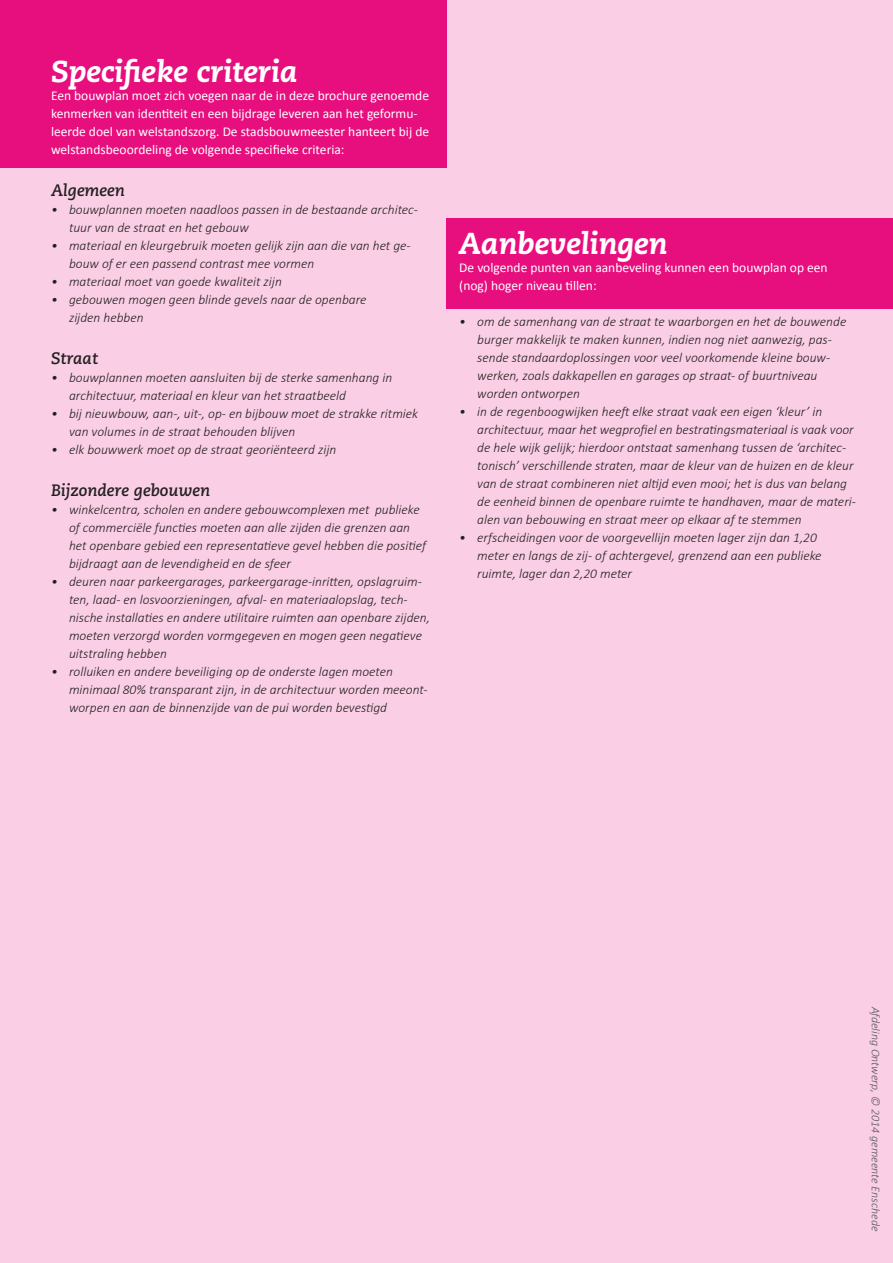
<style>
.page{position:relative;width:893px;height:1263px;background:#facfe5}
.page>*{position:absolute;margin:0;border:0;box-sizing:border-box;transform-origin:0 0}
.t1{font:italic 800 30px "Caecilia LT Std";color:#fff}
.t2{font:italic 700 16.5px "Caecilia LT Std";color:#231f20}
.t3{font:italic 300 13.5px/18px "Calibri";color:#231f20}
.t4{font:13.5px/18px "Calibri";color:#fff}
.t5{font:italic 300 12px "Calibri";color:#57585a}
</style>
<div class="page">
<div style="left:446px;top:219px;width:447px;height:90px;background:#e70f7e"></div>
<div style="left:0;top:0;width:446px;height:168px;background:#e70f7e"></div>
<h1 class="t1" style="left:51px;top:53px;width:248px">Specifieke criteria</h1>
<p class="t4" style="left:51px;top:86px;width:380px">Een bouwplan moet zich voegen naar de in deze brochure genoemde kenmerken van identiteit en een bijdrage leveren aan het geformu&shy;leerde doel van welstandszorg. De stadsbouwmeester hanteert bij de welstandsbeoordeling de volgende specifieke criteria:</p>
<p class="t2" style="left:51px;top:180px;width:75px">Algemeen</p>
<p class="t3" style="left:69px;top:200px;width:350px;text-indent:-18px">• bouwplannen moeten naadloos passen in de bestaande architec&shy;tuur van de straat en het gebouw</p>
<p class="t3" style="left:69px;top:236px;width:343px;text-indent:-18px">• materiaal en kleurgebruik moeten gelijk zijn aan die van het ge&shy;bouw of er een passend contrast mee vormen</p>
<p class="t3" style="left:51px;top:272px;width:232px">• materiaal moet van goede kwaliteit zijn</p>
<p class="t3" style="left:69px;top:290px;width:299px;text-indent:-18px">• gebouwen mogen geen blinde gevels naar de openbare zijden hebben</p>
<p class="t2" style="left:51px;top:348px;width:49px">Straat</p>
<p class="t3" style="left:69px;top:368px;width:325px;text-indent:-18px">• bouwplannen moeten aansluiten bij de sterke samenhang in architectuur, materiaal en kleur van het straatbeeld</p>
<p class="t3" style="left:69px;top:404px;width:351px;text-indent:-18px">• bij nieuwbouw, aan-, uit-, op- en bijbouw moet de strakke ritmiek van volumes in de straat behouden blijven</p>
<p class="t3" style="left:51px;top:440px;width:287px">• elk bouwwerk moet op de straat georiënteerd zijn</p>
<p class="t2" style="left:51px;top:480px;width:161px">Bijzondere gebouwen</p>
<p class="t3" style="left:69px;top:500px;width:359px;text-indent:-18px">• winkelcentra, scholen en andere gebouwcomplexen met publieke of commerciële functies moeten aan alle zijden die grenzen aan het openbare gebied een representatieve gevel hebben die positief bijdraagt aan de levendigheid en de sfeer</p>
<p class="t3" style="left:69px;top:572px;width:362px;text-indent:-18px">• deuren naar parkeergarages, parkeergarage-inritten, opslagruim&shy;ten, laad- en losvoorzieningen, afval- en materiaalopslag, tech&shy;nische installaties en andere utilitaire ruimten aan openbare zijden, moeten verzorgd worden vormgegeven en mogen geen negatieve uitstraling hebben</p>
<p class="t3" style="left:69px;top:662px;width:360px;text-indent:-18px">• rolluiken en andere beveiliging op de onderste lagen moeten minimaal 80% transparant zijn, in de architectuur worden meeont&shy;worpen en aan de binnenzijde van de pui worden bevestigd</p>
<h1 class="t1" style="left:459px;top:226px;width:210px">Aanbevelingen</h1>
<p class="t4" style="left:459px;top:259px;width:370px">De volgende punten van aanbeveling kunnen een bouwplan op een (nog) hoger niveau tillen:</p>
<p class="t3" style="left:477px;top:312px;width:371px;text-indent:-18px">• om de samenhang van de straat te waarborgen en het de bouwende burger makkelijk te maken kunnen, indien nog niet aanwezig, pas&shy;sende standaardoplossingen voor veel voorkomende kleine bouw&shy;werken, zoals dakkapellen en garages op straat- of buurtniveau worden ontworpen</p>
<p class="t3" style="left:477px;top:402px;width:380px;text-indent:-18px">• in de regenboogwijken heeft elke straat vaak een eigen ‘kleur’ in architectuur, maar het wegprofiel en bestratingsmateriaal is vaak voor de hele wijk gelijk; hierdoor ontstaat samenhang tussen de ‘architec&shy;tonisch’ verschillende straten, maar de kleur van de huizen en de kleur van de straat combineren niet altijd even mooi; het is dus van belang de eenheid binnen de openbare ruimte te handhaven, maar de materi&shy;alen van bebouwing en straat meer op elkaar af te stemmen</p>
<p class="t3" style="left:477px;top:528px;width:346px;text-indent:-18px">• erfscheidingen voor de voorgevellijn moeten lager zijn dan 1,20 meter en langs de zij- of achtergevel, grenzend aan een publieke ruimte, lager dan 2,20 meter</p>
<p class="t5" style="left:883px;top:1006px;width:226px;rotate:90deg">Afdeling Ontwerp, © 2014 gemeente Enschede</p>
</div>
